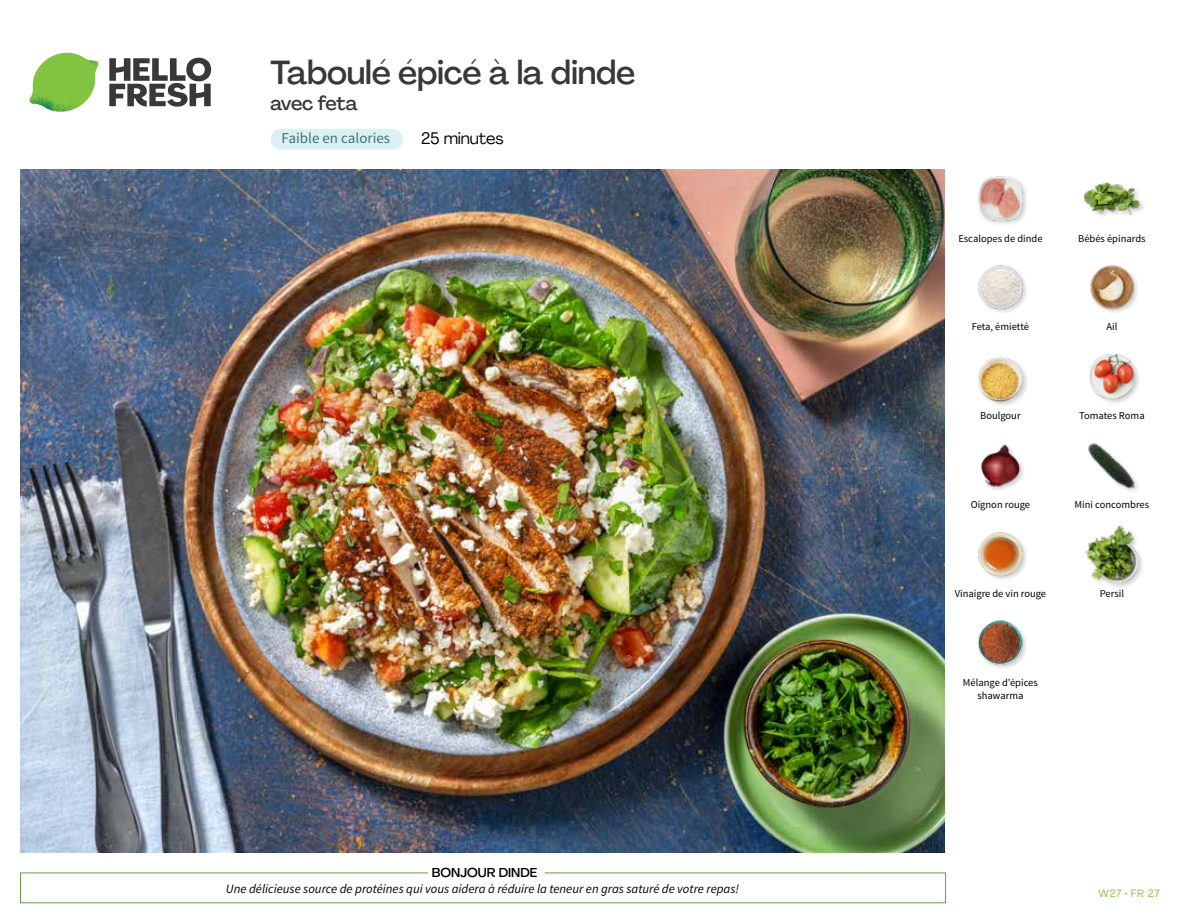
<style>
.page{position:relative;width:1188px;height:918px;background:#fff}
.page>*{position:absolute;margin:0;border:0;box-sizing:border-box;transform-origin:0 0}
.t1{font:500 33px "Agrandir";letter-spacing:-.01em;color:#383839}
.t2{font:500 19.5px "Agrandir";letter-spacing:-.03em;color:#383839}
.t3{font:16.5px "Agrandir";letter-spacing:-.01em;color:#000}
.t4{font:15px "Source Sans Pro";color:#43717b}
.t5{font:italic 12.75px "Source Sans Pro";color:#000}
.t6{font:500 12.75px "Agrandir";color:#000}
.t7{font:10.5px/13.5px "Source Sans Pro";color:#000;text-align:center}
.t8{font:10.5px "Agrandir";letter-spacing:.05em;color:#82c341}
</style>
<div class="page">
<div style="left:271px;top:129px;width:132px;height:21px;background:#dbf0f2;border-radius:10px"></div>
<svg style="left:109px;top:57px;width:102px;height:50px"></svg>
<svg style="left:34px;top:53px;width:62px;height:40px"></svg>
<img style="left:67px;top:53px;width:32px;height:26px">
<img style="left:33px;top:75px;width:59px;height:11px">
<img style="left:29px;top:79px;width:61px;height:33px">
<img style="left:65px;top:86px;width:27px;height:25px">
<div style="left:20px;top:873px;width:926px;height:30px;border:1px solid #609f43"></div>
<div style="left:428px;top:865px;width:117px;height:15px;background:#fff"></div>
<img style="left:21px;top:170px;width:924px;height:682px">
<img style="left:977px;top:620px;width:49px;height:48px">
<div style="left:1084px;top:525px;width:61px;height:64px;background:#000;opacity:.2"></div>
<img style="left:1084px;top:525px;width:57px;height:58px">
<img style="left:978px;top:532px;width:49px;height:48px">
<img style="left:1088px;top:443px;width:50px;height:48px">
<img style="left:980px;top:444px;width:43px;height:46px">
<div style="left:1088px;top:353px;width:54px;height:53px;background:#000;opacity:.2"></div>
<img style="left:1089px;top:353px;width:46px;height:46px">
<div style="left:977px;top:356px;width:53px;height:52px;background:#000;opacity:.2"></div>
<img style="left:978px;top:357px;width:45px;height:45px">
<img style="left:1090px;top:265px;width:48px;height:48px">
<img style="left:978px;top:265px;width:49px;height:47px">
<div style="left:1083px;top:181px;width:64px;height:40px;background:#000;opacity:.2"></div>
<img style="left:1083px;top:181px;width:58px;height:40px">
<img style="left:978px;top:176px;width:49px;height:48px">
<h1 class="t1" style="left:271px;top:52px;width:366px">Taboulé épicé à la dinde</h1>
<h2 class="t2" style="left:271px;top:91px;width:89px">avec feta</h2>
<h3 class="t4" style="left:282px;top:129px;width:110px">Faible en calories</h3>
<h3 class="t3" style="left:421px;top:128px;width:84px">25 minutes</h3>
<p class="t6" style="left:432px;top:864px;width:107px">BONJOUR DINDE</p>
<p class="t5" style="left:226px;top:881px;width:515px">Une délicieuse source de protéines qui vous aidera à réduire la teneur en gras saturé de votre repas!</p>
<p class="t7" style="left:958px;top:232px;width:86px">Escalopes de dinde</p>
<p class="t7" style="left:1078px;top:232px;width:69px">Bébés épinards</p>
<p class="t7" style="left:972px;top:320px;width:59px">Feta, émietté</p>
<p class="t7" style="left:1106px;top:320px;width:12px">Ail</p>
<p class="t7" style="left:980px;top:409px;width:42px">Boulgour</p>
<p class="t7" style="left:1079px;top:409px;width:67px">Tomates Roma</p>
<p class="t7" style="left:971px;top:498px;width:61px">Oignon rouge</p>
<p class="t7" style="left:1075px;top:498px;width:76px">Mini concombres</p>
<p class="t7" style="left:955px;top:587px;width:93px">Vinaigre de vin rouge</p>
<p class="t7" style="left:1100px;top:587px;width:26px">Persil</p>
<p class="t7" style="left:963px;top:675px;width:76px">Mélange d’épices shawarma</p>
<p class="t8" style="left:1099px;top:887px;width:63px">W27 • FR 27</p>
</div>
